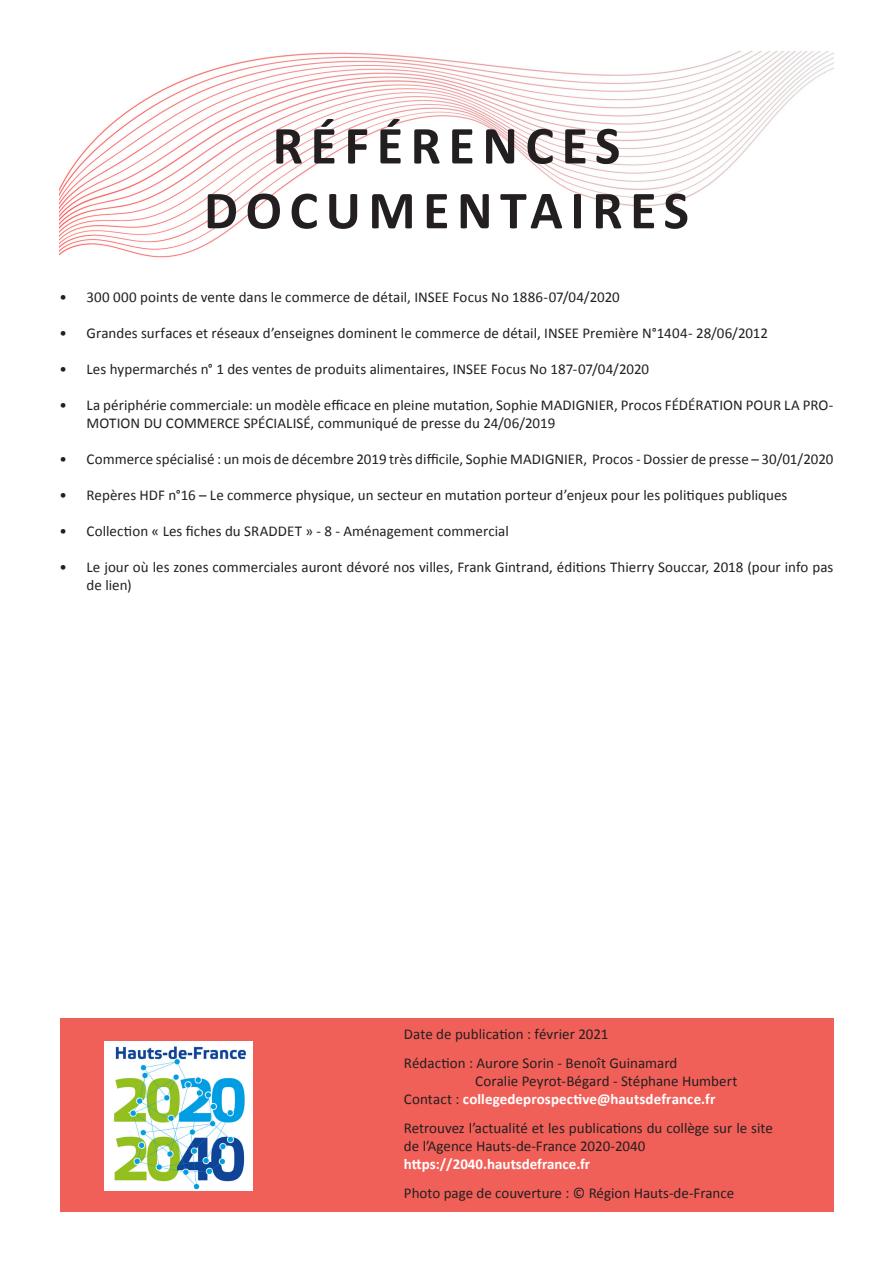
<style>
.page{position:relative;width:893px;height:1263px;background:#fff}
.page>*{position:absolute;margin:0;border:0;box-sizing:border-box;transform-origin:0 0}
.t1{font:700 54px "Calibri";letter-spacing:.14em;color:#231f20}
.TEXTE{font:15px/18px "Calibri";color:#231f20}
.TEXTE-2{font:700 15px "Calibri";color:#fff}
.s1{font-weight:400;color:#231f20}
</style>
<div class="page">
<img style="left:60px;top:52px;width:773px;height:206px">
<div style="left:60px;top:1018px;width:773px;height:194px;background:#f16058"></div>
<img style="left:105px;top:1042px;width:148px;height:149px">
<p class="t1" style="left:273px;top:111px;width:349px">RÉFÉRENCES</p>
<p class="t1" style="left:204px;top:176px;width:486px">DOCUMENTAIRES</p>
<p class="TEXTE" style="left:60px;top:288px;width:562px">• 300 000 points de vente dans le commerce de détail, INSEE Focus No 1886-07/04/2020</p>
<p class="TEXTE" style="left:60px;top:324px;width:710px">• Grandes surfaces et réseaux d’enseignes dominent le commerce de détail, INSEE Première N°1404- 28/06/2012</p>
<p class="TEXTE" style="left:60px;top:360px;width:591px">• Les hypermarchés n° 1 des ventes de produits alimentaires, INSEE Focus No 187-07/04/2020</p>
<p class="TEXTE" style="left:87px;top:396px;width:748px;text-indent:-27px">• La périphérie commerciale: un modèle efficace en pleine mutation, Sophie MADIGNIER, Procos FÉDÉRATION POUR LA PRO-<br>MOTION DU COMMERCE SPÉCIALISÉ, communiqué de presse du 24/06/2019</p>
<p class="TEXTE" style="left:60px;top:450px;width:775px">• Commerce spécialisé : un mois de décembre 2019 très difficile, Sophie MADIGNIER, Procos - Dossier de presse – 30/01/2020</p>
<p class="TEXTE" style="left:60px;top:486px;width:729px">• Repères HDF n°16 – Le commerce physique, un secteur en mutation porteur d’enjeux pour les politiques publiques</p>
<p class="TEXTE" style="left:60px;top:522px;width:451px">• Collection « Les fiches du SRADDET » - 8 - Aménagement commercial</p>
<p class="TEXTE" style="left:87px;top:558px;width:748px;text-indent:-27px">• Le jour où les zones commerciales auront dévoré nos villes, Frank Gintrand, éditions Thierry Souccar, 2018 (pour info pas de lien)</p>
<p class="TEXTE" style="left:404px;top:1025px;width:206px">Date de publication : février 2021</p>
<p class="TEXTE" style="left:404px;top:1054px;width:275px">Rédaction : Aurore Sorin - Benoît Guinamard</p>
<p class="TEXTE" style="left:475px;top:1072px;width:264px">Coralie Peyrot-Bégard - Stéphane Humbert</p>
<p class="TEXTE-2" style="left:404px;top:1089px;width:313px"><span class="s1">Contact :</span> collegedeprospective@hautsdefrance.fr</p>
<p class="TEXTE" style="left:404px;top:1119px;width:370px">Retrouvez l’actualité et les publications du collège sur le site de l’Agence Hauts-de-France 2020-2040</p>
<p class="TEXTE-2" style="left:404px;top:1154px;width:188px">https://2040.hautsdefrance.fr</p>
<p class="TEXTE" style="left:404px;top:1184px;width:332px">Photo page de couverture : © Région Hauts-de-France</p>
</div>
